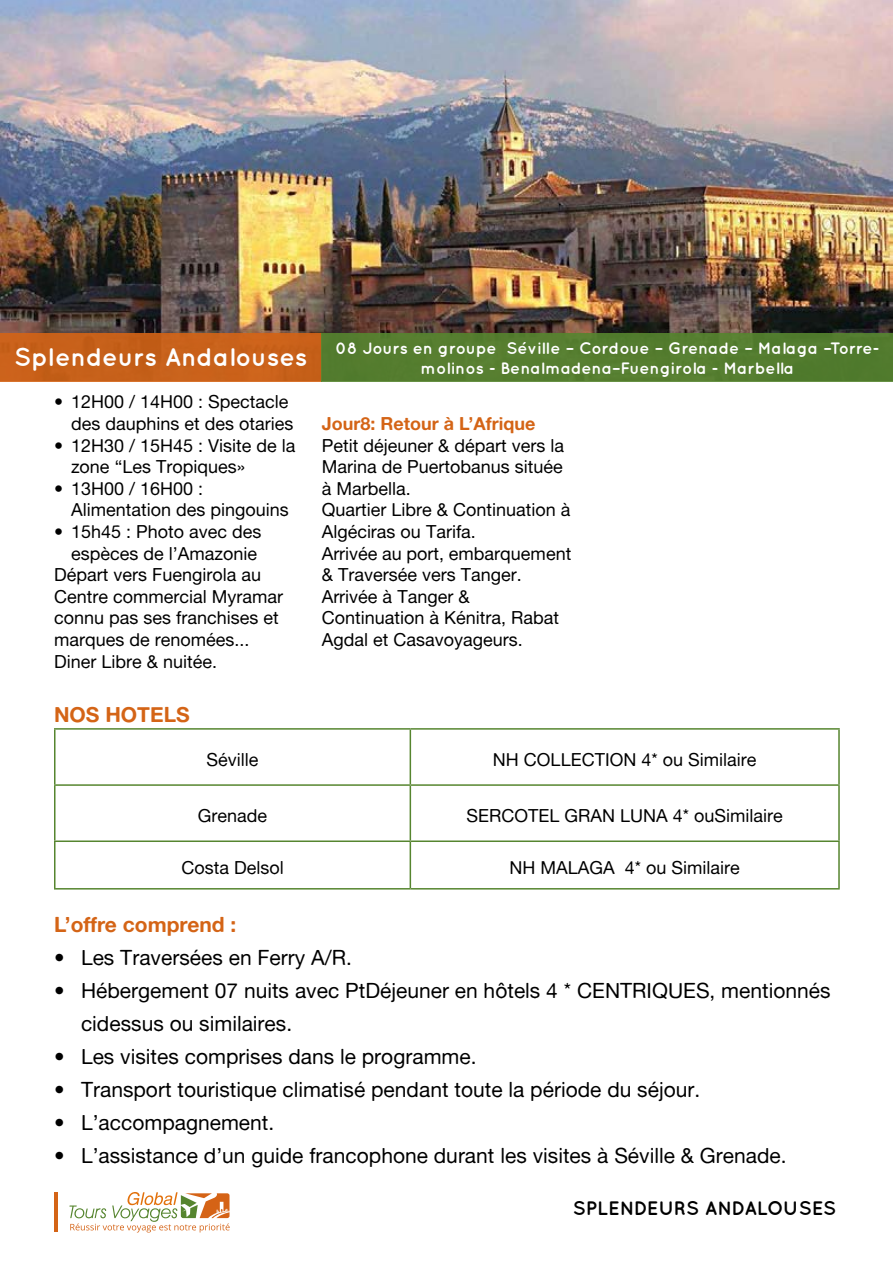
<style>
.page{position:relative;width:893px;height:1263px;background:#fff}
.page>*{position:absolute;margin:0;border:0;box-sizing:border-box;transform-origin:0 0}
.t1{font:700 25.5px "Quicksand";color:#fff}
.t2{font:21px/33px "Alte Haas Grotesk";color:#000}
.t3{font:21px "Alte Haas Grotesk Bold";color:#d46416}
.t4{font:700 19.5px "Quicksand";color:#000}
.t5{font:18px/21.6px "Alte Haas Grotesk";color:#000}
.t6{font:18px "Alte Haas Grotesk Bold";color:#d46416}
.t7{font:700 16.5px/19.8px "Quicksand";color:#fff;text-align:center}
</style>
<div class="page">
<svg style="left:69px;top:1192px;width:161px;height:40px"></svg>
<hr style="left:54px;top:1193px;width:4px;height:39px;background:#d46416">
<img style="left:0;top:0;width:893px;height:333px">
<div style="left:0;top:333px;width:322px;height:49px;background:#c8611a"></div>
<div style="left:322px;top:333px;width:571px;height:49px;background:#557d2f"></div>
<hr style="left:54px;top:728px;width:356px;height:2px;background:#56852f">
<hr style="left:54px;top:730px;width:2px;height:54px;background:#56852f">
<hr style="left:410px;top:728px;width:430px;height:2px;background:#56852f">
<hr style="left:410px;top:730px;width:1px;height:54px;background:#56852f">
<hr style="left:838px;top:730px;width:2px;height:54px;background:#56852f">
<hr style="left:54px;top:784px;width:356px;height:2px;background:#56852f">
<hr style="left:54px;top:786px;width:2px;height:54px;background:#56852f">
<hr style="left:410px;top:784px;width:430px;height:2px;background:#56852f">
<hr style="left:410px;top:786px;width:1px;height:54px;background:#56852f">
<hr style="left:838px;top:786px;width:2px;height:54px;background:#56852f">
<hr style="left:54px;top:840px;width:356px;height:2px;background:#56852f">
<hr style="left:54px;top:842px;width:2px;height:46px;background:#56852f">
<hr style="left:410px;top:840px;width:430px;height:2px;background:#56852f">
<hr style="left:410px;top:842px;width:1px;height:46px;background:#56852f">
<hr style="left:838px;top:842px;width:2px;height:46px;background:#56852f">
<hr style="left:54px;top:888px;width:356px;height:1px;background:#56852f">
<hr style="left:410px;top:888px;width:430px;height:1px;background:#56852f">
<h1 class="t1" style="left:14px;top:342px;width:295px">Splendeurs Andalouses</h1>
<p class="t7" style="left:335px;top:338px;width:545px">08 Jours en groupe Séville – Cordoue – Grenade – Malaga –Torre&shy;molinos - Benalmadena–Fuengirola - Marbella</p>
<p class="t5" style="left:54px;top:391px;width:241px;text-align:right">• 12H00 / 14H00 : Spectacle des dauphins et des otaries</p>
<p class="t5" style="left:71px;top:434px;width:226px;text-indent:-17px">• 12H30 / 15H45 : Visite de la zone “Les Tropiques»</p>
<p class="t5" style="left:71px;top:477px;width:219px;text-indent:-17px">• 13H00 / 16H00 :<br>Alimentation des pingouins</p>
<p class="t5" style="left:54px;top:520px;width:209px">• 15h45 : Photo avec des</p>
<p class="t5" style="left:71px;top:542px;width:188px">espèces de l’Amazonie</p>
<p class="t5" style="left:54px;top:564px;width:209px">Départ vers Fuengirola au</p>
<p class="t5" style="left:54px;top:585px;width:231px">Centre commercial Myramar</p>
<p class="t5" style="left:54px;top:607px;width:226px">connu pas ses franchises et</p>
<p class="t5" style="left:54px;top:628px;width:197px">marques de renomées...</p>
<p class="t5" style="left:54px;top:650px;width:165px">Diner Libre &amp; nuitée.</p>
<p class="t6" style="left:322px;top:412px;width:215px">Jour8: Retour à L’Afrique</p>
<p class="t5" style="left:322px;top:434px;width:251px">Petit déjeuner &amp; départ vers la<br>Marina de Puertobanus située à Marbella.<br>Quartier Libre &amp; Continuation à<br>Algéciras ou Tarifa.<br>Arrivée au port, embarquement &amp; Traversée vers Tanger.<br>Arrivée à Tanger &amp;<br>Continuation à Kénitra, Rabat<br>Agdal et Casavoyageurs.</p>
<p class="t3" style="left:54px;top:702px;width:137px">NOS HOTELS</p>
<p class="t5" style="left:207px;top:748px;width:53px">Séville</p>
<p class="t5" style="left:493px;top:748px;width:265px">NH COLLECTION 4* ou Similaire</p>
<p class="t5" style="left:198px;top:804px;width:71px">Grenade</p>
<p class="t5" style="left:466px;top:804px;width:318px">SERCOTEL GRAN LUNA 4* ouSimilaire</p>
<p class="t5" style="left:181px;top:856px;width:104px">Costa Delsol</p>
<p class="t5" style="left:509px;top:856px;width:232px">NH MALAGA 4* ou Similaire</p>
<p class="t3" style="left:54px;top:911px;width:184px">L’offre comprend :</p>
<p class="t2" style="left:54px;top:940px;width:300px">• Les Traversées en Ferry A/R.</p>
<p class="t2" style="left:81px;top:973px;width:751px;text-indent:-27px">• Hébergement 07 nuits avec PtDéjeuner en hôtels 4 * CENTRIQUES, mentionnés cidessus ou similaires.</p>
<p class="t2" style="left:54px;top:1039px;width:424px">• Les visites comprises dans le programme.</p>
<p class="t2" style="left:54px;top:1072px;width:648px">• Transport touristique climatisé pendant toute la période du séjour.</p>
<p class="t2" style="left:54px;top:1105px;width:222px">• L’accompagnement.</p>
<p class="t2" style="left:54px;top:1138px;width:734px">• L’assistance d’un guide francophone durant les visites à Séville &amp; Grenade.</p>
<p class="t4" style="left:573px;top:1197px;width:265px">SPLENDEURS ANDALOUSES</p>
</div>
